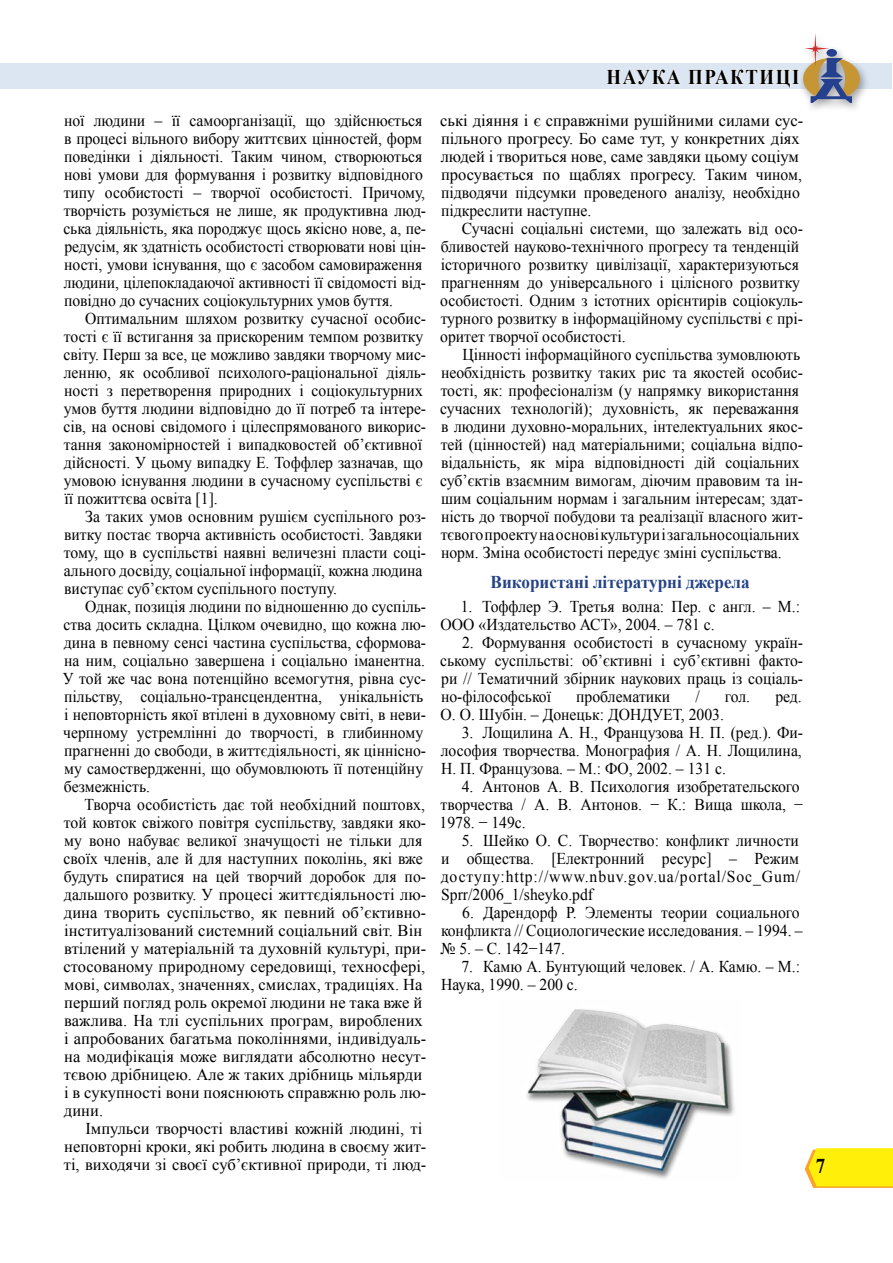
<style>
.page{position:relative;width:893px;height:1263px;background:#fff}
.page>*{position:absolute;margin:0;border:0;box-sizing:border-box;transform-origin:0 0}
.t1{font:700 21px "Times New Roman";color:#000;scale:.9 1}
.t2{font:700 18px "Times New Roman";color:#244285;scale:.95 1}
.t3{font:16.5px/18px "Times New Roman";color:#000;scale:.95 1}
.t4{font:16.5px/18px "Times New Roman";color:#000}
</style>
<div class="page">
<div style="left:0;top:63px;width:891px;height:26px;background:#dce6f2"></div>
<svg style="left:805px;top:1148px;width:88px;height:40px;background:#feea18"></svg>
<div style="left:797px;top:31px;width:73px;height:83px;background:#000;opacity:.37"></div>
<svg style="left:606px;top:69px;width:75px;height:16px"></svg>
<svg style="left:688px;top:33px;width:172px;height:69px"></svg>
<img style="left:526px;top:1009px;width:209px;height:170px">
<p class="t3" style="left:63px;top:111px;width:383px">ної людини – її самоорганізації, що здійснюється в процесі вільного вибору життєвих цінностей, форм поведінки і діяльності. Таким чином, створюються нові умови для формування і розвитку відповідного типу особистості – творчої особистості. Причому, творчість розуміється не лише, як продуктивна люд&shy;ська діяльність, яка породжує щось якісно нове, а, пе&shy;редусім, як здатність особистості створювати нові цін&shy;ності, умови існування, що є засобом самовираження людини, цілепокладаючої активності її свідомості від&shy;повідно до сучасних соціокультурних умов буття.</p>
<p class="t3" style="left:63px;top:309px;width:383px;text-indent:22px">Оптимальним шляхом розвитку сучасної особис&shy;тості є її встигання за прискореним темпом розвитку світу. Перш за все, це можливо завдяки творчому мис&shy;ленню, як особливої психолого-раціональної діяль&shy;ності з перетворення природних і соціокультурних умов буття людини відповідно до її потреб та інтере&shy;сів, на основі свідомого і цілеспрямованого викорис&shy;тання закономірностей і випадковостей об’єктивної дійсності. У цьому випадку Е. Тоффлер зазначав, що умовою існування людини в сучасному суспільстві є її пожиттєва освіта [1].</p>
<p class="t3" style="left:64px;top:507px;width:383px;text-indent:21px">За таких умов основним рушієм суспільного роз&shy;витку постає творча активність особистості. Завдяки тому, що в суспільстві наявні величезні пласти соці&shy;ального досвіду, соціальної інформації, кожна людина виступає суб’єктом суспільного поступу.</p>
<p class="t3" style="left:63px;top:597px;width:384px;text-indent:22px">Однак, позиція людини по відношенню до суспіль&shy;ства досить складна. Цілком очевидно, що кожна лю&shy;дина в певному сенсі частина суспільства, сформова&shy;на ним, соціально завершена і соціально іманентна.<br>У той же час вона потенційно всемогутня, рівна сус&shy;пільству, соціально-трансцендентна, унікальність і неповторність якої втілені в духовному світі, в неви&shy;черпному устремлінні до творчості, в глибинному прагненні до свободи, в життєдіяльності, як ціннісно&shy;му самоствердженні, що обумовлюють її потенційну безмежність.</p>
<p class="t3" style="left:63px;top:795px;width:384px;text-indent:21px">Творча особистість дає той необхідний поштовх, той ковток свіжого повітря суспільству, завдяки яко&shy;му воно набуває великої значущості не тільки для своїх членів, але й для наступних поколінь, які вже будуть спиратися на цей творчий доробок для по&shy;дальшого розвитку. У процесі життєдіяльності лю&shy;дина творить суспільство, як певний об’єктивно&shy;інституалізований системний соціальний світ. Він втілений у матеріальній та духовній культурі, при&shy;стосованому природному середовищі, техносфері, мові, символах, значеннях, смислах, традиціях. На перший погляд роль окремої людини не така вже й важлива. На тлі суспільних програм, вироблених і апробованих багатьма поколіннями, індивідуаль&shy;на модифікація може виглядати абсолютно несут&shy;тєвою дрібницею. Але ж таких дрібниць мільярди і в сукупності вони пояснюють справжню роль лю&shy;дини.</p>
<p class="t4" style="left:64px;top:1119px;width:364px;text-indent:22px">Імпульси творчості властиві кожній людині, ті неповторні кроки, які робить людина в своєму жит&shy;ті, виходячи зі своєї суб’єктивної природи, ті люд-</p>
<p class="t1" style="left:607px;top:62px;width:35px">Наука</p>
<p class="t1" style="left:688px;top:62px;width:17px">практиці</p>
<p class="t4" style="left:440px;top:111px;width:365px">ські діяння і є справжніми рушійними силами сус&shy;пільного прогресу. Бо саме тут, у конкретних діях людей і твориться нове, саме завдяки цьому соціум просувається по щаблях прогресу. Таким чином, підводячи підсумки проведеного аналізу, необхідно підкреслити наступне.</p>
<p class="t3" style="left:440px;top:219px;width:383px;text-indent:22px">Сучасні соціальні системи, що залежать від осо&shy;бливостей науково-технічного прогресу та тенденцій історичного розвитку цивілізації, характеризуються прагненням до універсального і цілісного розвитку особистості. Одним з істотних орієнтирів соціокуль&shy;турного розвитку в інформаційному суспільстві є прі&shy;оритет творчої особистості.</p>
<p class="t3" style="left:440px;top:345px;width:383px;text-indent:22px">Цінності інформаційного суспільства зумовлюють необхідність розвитку таких рис та якостей особис&shy;тості, як: професіоналізм (у напрямку використання сучасних технологій); духовність, як переважання в людини духовно-моральних, інтелектуальних якос&shy;тей (цінностей) над матеріальними; соціальна відпо&shy;відальність, як міра відповідності дій соціальних суб’єктів взаємним вимогам, діючим правовим та ін&shy;шим соціальним нормам і загальним інтересам; здат&shy;ність до творчої побудови та реалізації власного жит&shy;тєвогопроектунаосновікультуриі загальносоціальних норм. Зміна особистості передує зміні суспільства.</p>
<p class="t2" style="left:491px;top:570px;width:274px">Використані літературні джерела</p>
<p class="t3" style="left:441px;top:597px;width:380px;text-indent:20px">1. Тоффлер Э. Третья волна: Пер. с англ. – М.:<br>ООО «Издательство АСТ», 2004. – 781 с.</p>
<p class="t3" style="left:440px;top:633px;width:383px;text-align:justify;text-indent:22px">2. Формування особистості в сучасному україн&shy;ському суспільстві: об’єктивні і суб’єктивні факто&shy;ри // Тематичний збірник наукових праць із соціаль&shy;но-філософської</p>
<p class="t3" style="left:576px;top:687px;width:100px">проблематики</p>
<p class="t3" style="left:695px;top:687px;width:6px">/</p>
<p class="t3" style="left:725px;top:687px;width:28px">гол.</p>
<p class="t3" style="left:775px;top:687px;width:29px">ред.</p>
<p class="t3" style="left:441px;top:705px;width:300px">О. О. Шубін. – Донецьк: ДОНДУЕТ, 2003.</p>
<p class="t3" style="left:441px;top:723px;width:383px;text-align:justify;text-indent:21px">3. Лощилина А. Н., Французова Н. П. (ред.). Фи&shy;лософия творчества. Монография / А. Н. Лощилина, Н. П. Французова. – М.: ФО, 2002. – 131 с.</p>
<p class="t3" style="left:439px;top:777px;width:384px;text-indent:22px">4. Антонов А. В. Психология изобретательского творчества / А. В. Антонов. − К.: Вища школа, −<br>1978. − 149с.</p>
<p class="t3" style="left:441px;top:831px;width:380px;text-align:justify;text-indent:21px">5. Шейко О. С. Творчество: конфликт личности и общества. [Електронний ресурс] – Режим доступу:http://www.nbuv.gov.ua/portal/Soc_Gum/ Sprr/2006_1/sheyko.pdf</p>
<p class="t3" style="left:441px;top:903px;width:383px;text-indent:22px">6. Дарендорф Р. Элементы теории социального конфликта // Социологические исследования. – 1994. – № 5. – С. 142−147.</p>
<p class="t3" style="left:441px;top:957px;width:379px;text-indent:20px">7. Камю А. Бунтующий человек. / А. Камю. – М.:<br>Наука, 1990. – 200 с.</p>
<p class="t1" style="left:816px;top:1151px;width:12px">7</p>
</div>
